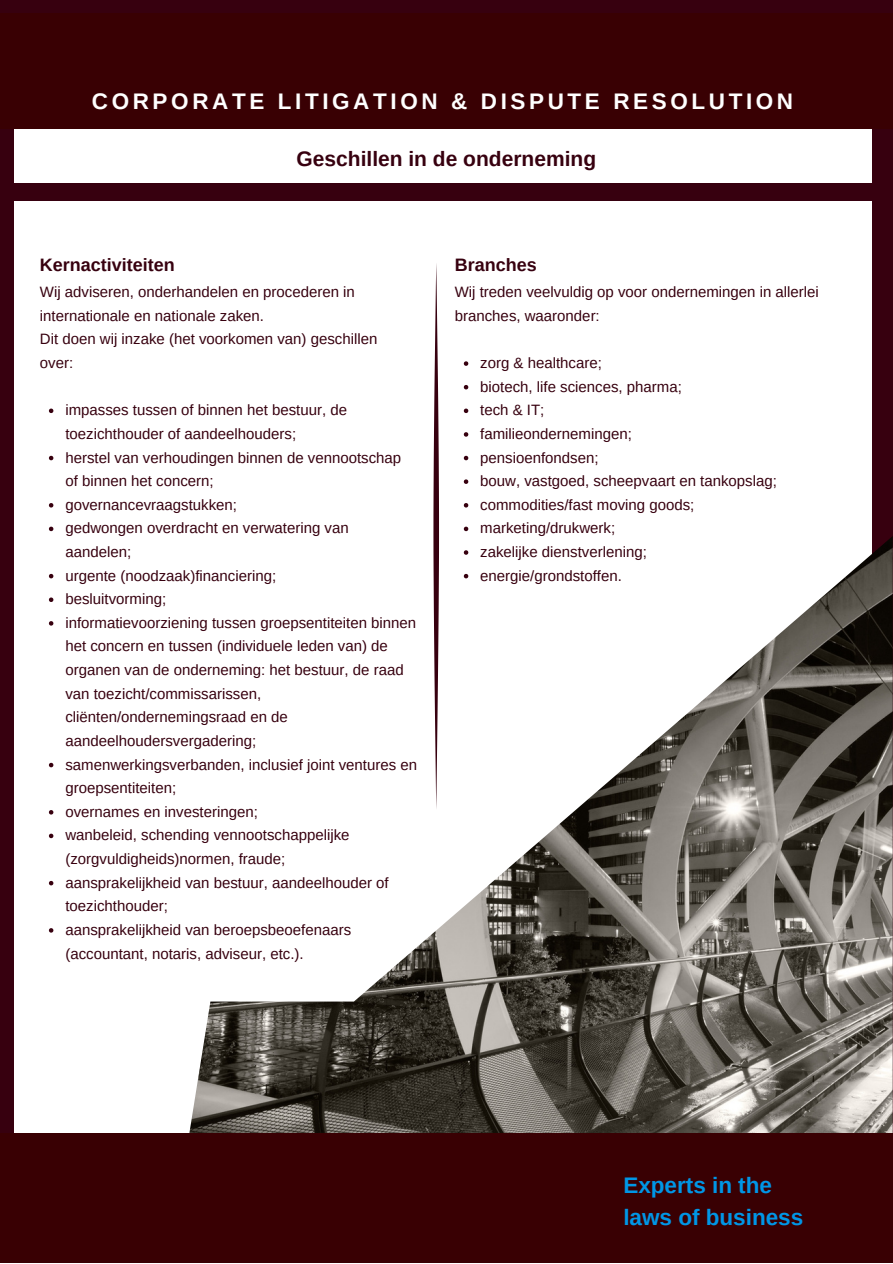
<style>
.page{position:relative;width:893px;height:1264px;background:#fff}
.page>*{position:absolute;margin:0;border:0;box-sizing:border-box;transform-origin:0 0}
.t1{font:700 22.5px "Arimo";letter-spacing:.16em;color:#fff}
.t2{font:700 22.5px "Arimo";color:#0096e6}
.t3{font:700 21px "Arimo";color:#37000f}
.t4{font:700 18px "Arimo";color:#37000f}
.t5{font:15px/23.5px "Arimo";color:#37000f}
</style>
<div class="page">
<div style="left:0;top:0;width:892px;height:1262px;background:#37000f"></div>
<div style="left:14px;top:128px;width:857px;height:1134px;background:#fff"></div>
<div style="left:0;top:14px;width:892px;height:114px;background:#390003"></div>
<img style="left:189px;top:536px;width:703px;height:597px">
<div style="left:0;top:1133px;width:892px;height:129px;background:#390003"></div>
<svg style="left:433px;top:264px;width:6px;height:546px"></svg>
<svg style="left:49px;top:408px;width:4px;height:5px"></svg>
<svg style="left:49px;top:456px;width:4px;height:4px"></svg>
<svg style="left:49px;top:503px;width:4px;height:4px"></svg>
<svg style="left:49px;top:526px;width:4px;height:5px"></svg>
<svg style="left:49px;top:574px;width:4px;height:4px"></svg>
<svg style="left:49px;top:597px;width:4px;height:5px"></svg>
<svg style="left:49px;top:621px;width:4px;height:4px"></svg>
<svg style="left:49px;top:762px;width:4px;height:5px"></svg>
<svg style="left:49px;top:810px;width:4px;height:4px"></svg>
<svg style="left:49px;top:833px;width:4px;height:5px"></svg>
<svg style="left:49px;top:880px;width:4px;height:5px"></svg>
<svg style="left:49px;top:928px;width:4px;height:4px"></svg>
<svg style="left:464px;top:361px;width:4px;height:5px"></svg>
<svg style="left:464px;top:385px;width:4px;height:4px"></svg>
<svg style="left:464px;top:408px;width:4px;height:5px"></svg>
<svg style="left:464px;top:432px;width:4px;height:4px"></svg>
<svg style="left:464px;top:456px;width:4px;height:4px"></svg>
<svg style="left:464px;top:479px;width:4px;height:5px"></svg>
<svg style="left:464px;top:503px;width:4px;height:4px"></svg>
<svg style="left:464px;top:526px;width:4px;height:5px"></svg>
<svg style="left:464px;top:550px;width:4px;height:5px"></svg>
<svg style="left:464px;top:574px;width:4px;height:4px"></svg>
<div style="left:5px;top:183px;width:887px;height:18px;background:#37000f"></div>
<p class="t1" style="left:92px;top:88px;width:702px">CORPORATE LITIGATION &amp; DISPUTE RESOLUTION</p>
<p class="t3" style="left:296px;top:147px;width:301px">Geschillen in de onderneming</p>
<p class="t4" style="left:40px;top:255px;width:136px">Kernactiviteiten</p>
<p class="t5" style="left:40px;top:280px;width:316px">Wij adviseren, onderhandelen en procederen in internationale en nationale zaken.</p>
<p class="t5" style="left:40px;top:327px;width:339px">Dit doen wij inzake (het voorkomen van) geschillen</p>
<p class="t5" style="left:40px;top:351px;width:35px">over:</p>
<p class="t5" style="left:65px;top:398px;width:283px">impasses tussen of binnen het bestuur, de toezichthouder of aandeelhouders;</p>
<p class="t5" style="left:65px;top:445px;width:337px">herstel van verhoudingen binnen de vennootschap of binnen het concern;</p>
<p class="t5" style="left:65px;top:493px;width:173px">governancevraagstukken;</p>
<p class="t5" style="left:65px;top:516px;width:285px">gedwongen overdracht en verwatering van aandelen;</p>
<p class="t5" style="left:65px;top:563px;width:212px">urgente (noodzaak)financiering;</p>
<p class="t5" style="left:65px;top:587px;width:102px">besluitvorming;</p>
<p class="t5" style="left:65px;top:611px;width:352px">informatievoorziening tussen groepsentiteiten binnen het concern en tussen (individuele leden van) de organen van de onderneming: het bestuur, de raad van toezicht/commissarissen, cliënten/ondernemingsraad en de aandeelhoudersvergadering;</p>
<p class="t5" style="left:65px;top:752px;width:353px">samenwerkingsverbanden, inclusief joint ventures en groepsentiteiten;</p>
<p class="t5" style="left:65px;top:799px;width:194px">overnames en investeringen;</p>
<p class="t5" style="left:65px;top:823px;width:286px">wanbeleid, schending vennootschappelijke (zorgvuldigheids)normen, fraude;</p>
<p class="t5" style="left:65px;top:870px;width:325px">aansprakelijkheid van bestuur, aandeelhouder of toezichthouder;</p>
<p class="t5" style="left:65px;top:917px;width:287px">aansprakelijkheid van beroepsbeoefenaars (accountant, notaris, adviseur, etc.).</p>
<p class="t4" style="left:455px;top:255px;width:83px">Branches</p>
<p class="t5" style="left:455px;top:280px;width:365px">Wij treden veelvuldig op voor ondernemingen in allerlei branches, waaronder:</p>
<p class="t5" style="left:480px;top:351px;width:123px">zorg &amp; healthcare;</p>
<p class="t5" style="left:480px;top:375px;width:203px">biotech, life sciences, pharma;</p>
<p class="t5" style="left:480px;top:398px;width:66px">tech &amp; IT;</p>
<p class="t5" style="left:480px;top:422px;width:153px">familieondernemingen;</p>
<p class="t5" style="left:480px;top:445px;width:120px">pensioenfondsen;</p>
<p class="t5" style="left:480px;top:469px;width:298px">bouw, vastgoed, scheepvaart en tankopslag;</p>
<p class="t5" style="left:480px;top:493px;width:215px">commodities/fast moving goods;</p>
<p class="t5" style="left:480px;top:516px;width:136px">marketing/drukwerk;</p>
<p class="t5" style="left:480px;top:540px;width:168px">zakelijke dienstverlening;</p>
<p class="t5" style="left:480px;top:563px;width:143px">energie/grondstoffen.</p>
<p class="t2" style="left:623px;top:1172px;width:150px">Experts in the</p>
<p class="t2" style="left:623px;top:1204px;width:181px">laws of business</p>
</div>
